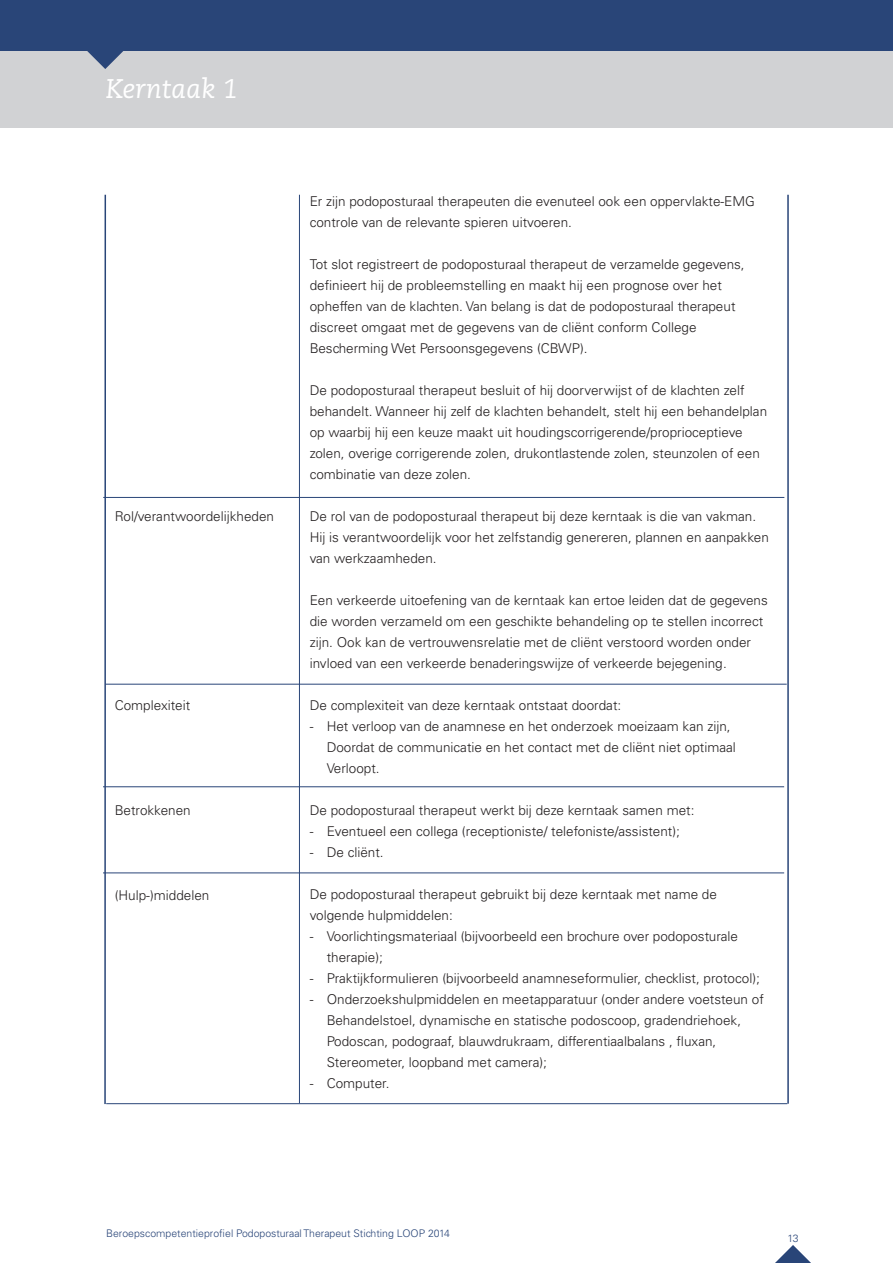
<style>
.page{position:relative;width:893px;height:1263px;background:#fff}
.page>*{position:absolute;margin:0;border:0;box-sizing:border-box;transform-origin:0 0}
.t1{font:italic 27px "Caecilia";color:#fff}
.t2{font:300 13.5px/21px "Univers";color:#231f20}
.t3{font:300 10.5px "Univers";color:#294578}
</style>
<div class="page">
<svg style="left:775px;top:1245px;width:36px;height:18px"></svg>
<div style="left:0;top:51px;width:893px;height:77px;background:#d1d2d4"></div>
<div style="left:0;top:0;width:893px;height:51px;background:#294578"></div>
<svg style="left:87px;top:51px;width:36px;height:18px"></svg>
<hr style="left:299px;top:195px;width:1px;height:908px;background:#294578">
<hr style="left:104px;top:195px;width:2px;height:909px;background:#294578">
<hr style="left:787px;top:195px;width:2px;height:909px;background:#294578">
<hr style="left:106px;top:684px;width:681px;height:1px;background:#294578">
<hr style="left:103px;top:497px;width:681px;height:1px;background:#294578">
<hr style="left:103px;top:786px;width:681px;height:1px;background:#294578">
<hr style="left:103px;top:872px;width:681px;height:1px;background:#294578">
<hr style="left:106px;top:1103px;width:681px;height:1px;background:#294578">
<h1 class="t1" style="left:106px;top:74px;width:134px">Kerntaak 1</h1>
<p class="t2" style="left:115px;top:506px;width:161px">Rol/verantwoordelijkheden</p>
<p class="t2" style="left:115px;top:695px;width:77px">Complexiteit</p>
<p class="t2" style="left:115px;top:800px;width:77px">Betrokkenen</p>
<p class="t2" style="left:115px;top:884px;width:96px">(Hulp-)middelen</p>
<p class="t2" style="left:310px;top:191px;width:447px">Er zijn podoposturaal therapeuten die evenuteel ook een oppervlakte-EMG controle van de relevante spieren uitvoeren.</p>
<p class="t2" style="left:310px;top:254px;width:436px">Tot slot registreert de podoposturaal therapeut de verzamelde gegevens, definieert hij de probleemstelling en maakt hij een prognose over het opheffen van de klachten. Van belang is dat de podoposturaal therapeut discreet omgaat met de gegevens van de cliënt conform College Bescherming Wet Persoonsgegevens (CBWP).</p>
<p class="t2" style="left:310px;top:380px;width:459px">De podoposturaal therapeut besluit of hij doorverwijst of de klachten zelf behandelt. Wanneer hij zelf de klachten behandelt, stelt hij een behandelplan op waarbij hij een keuze maakt uit houdingscorrigerende/proprioceptieve zolen, overige corrigerende zolen, drukontlastende zolen, steunzolen of een combinatie van deze zolen.</p>
<p class="t2" style="left:310px;top:506px;width:461px">De rol van de podoposturaal therapeut bij deze kerntaak is die van vakman.<br>Hij is verantwoordelijk voor het zelfstandig genereren, plannen en aanpakken van werkzaamheden.</p>
<p class="t2" style="left:310px;top:590px;width:460px">Een verkeerde uitoefening van de kerntaak kan ertoe leiden dat de gegevens die worden verzameld om een geschikte behandeling op te stellen incorrect zijn. Ook kan de vertrouwensrelatie met de cliënt verstoord worden onder invloed van een verkeerde benaderingswijze of verkeerde bejegening.</p>
<p class="t2" style="left:310px;top:695px;width:313px">De complexiteit van deze kerntaak ontstaat doordat:</p>
<p class="t2" style="left:327px;top:716px;width:411px;text-indent:-17px">- Het verloop van de anamnese en het onderzoek moeizaam kan zijn,<br>Doordat de communicatie en het contact met de cliënt niet optimaal<br>Verloopt.</p>
<p class="t2" style="left:310px;top:800px;width:386px">De podoposturaal therapeut werkt bij deze kerntaak samen met:</p>
<p class="t2" style="left:310px;top:821px;width:372px">- Eventueel een collega (receptioniste/ telefoniste/assistent);</p>
<p class="t2" style="left:310px;top:842px;width:76px">- De cliënt.</p>
<p class="t2" style="left:310px;top:884px;width:409px">De podoposturaal therapeut gebruikt bij deze kerntaak met name de volgende hulpmiddelen:</p>
<p class="t2" style="left:327px;top:926px;width:413px;text-indent:-17px">- Voorlichtingsmateriaal (bijvoorbeeld een brochure over podoposturale therapie);</p>
<p class="t2" style="left:310px;top:968px;width:452px">- Praktijkformulieren (bijvoorbeeld anamneseformulier, checklist, protocol);</p>
<p class="t2" style="left:327px;top:989px;width:439px;text-indent:-17px">- Onderzoekshulpmiddelen en meetapparatuur (onder andere voetsteun of Behandelstoel, dynamische en statische podoscoop, gradendriehoek, Podoscan, podograaf, blauwdrukraam, differentiaalbalans , fluxan, Stereometer, loopband met camera);</p>
<p class="t2" style="left:310px;top:1073px;width:81px">- Computer.</p>
<p class="t3" style="left:106px;top:1227px;width:345px">Beroepscompetentieprofiel Podoposturaal Therapeut Stichting LOOP 2014</p>
<p class="t3" style="left:787px;top:1231px;width:13px">13</p>
</div>
